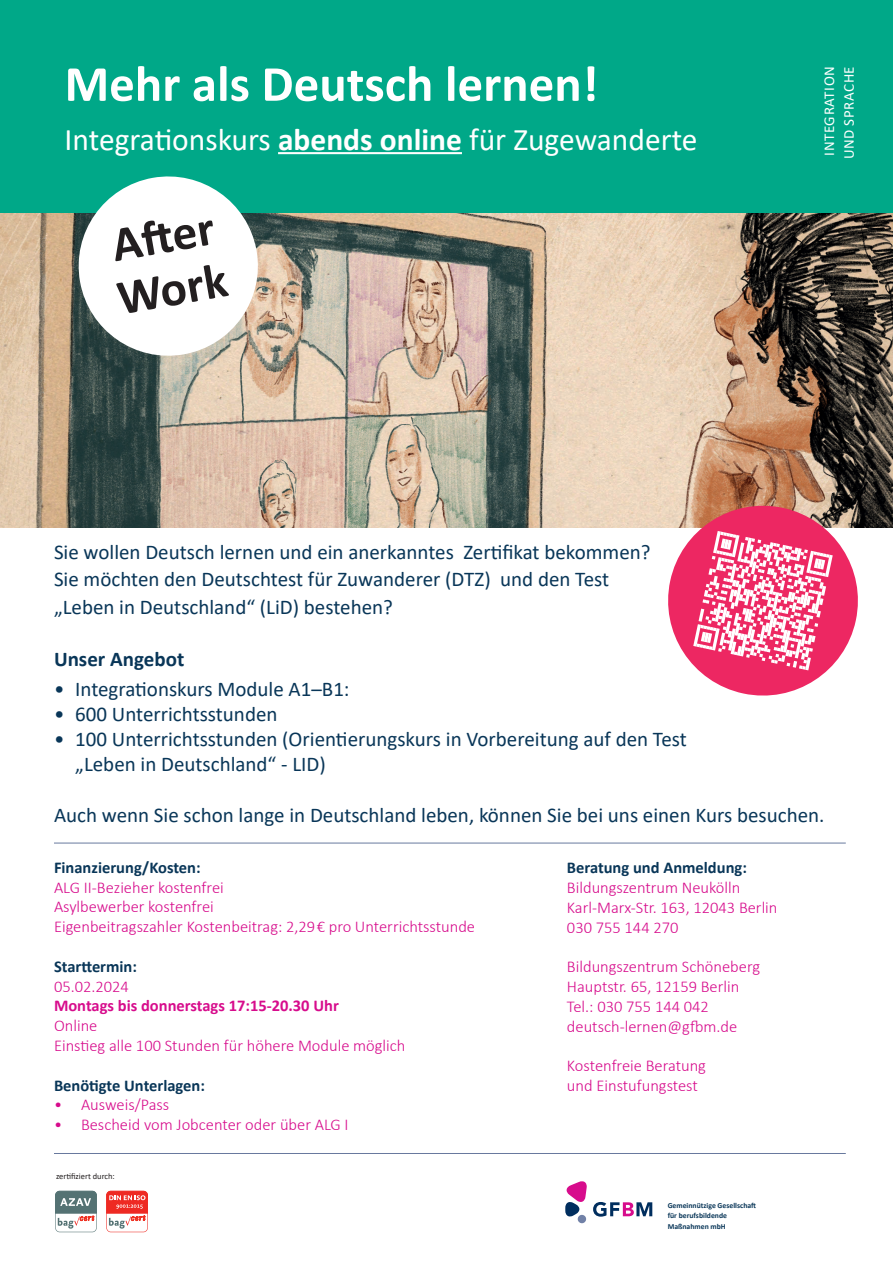
<style>
.page{position:relative;width:893px;height:1263px;background:#fff}
.page>*{position:absolute;margin:0;border:0;box-sizing:border-box;transform-origin:0 0}
.t1{font:700 51px "Calibri";color:#fff}
.t2{font:700 49.5px/53.4px "Calibri";color:#231f20}
.t3{font:31.5px "Calibri";color:#fff}
.t4{font:21px/27.3px "Calibri";color:#093658}
.t5{font:700 21px "Calibri";color:#093658}
.t6{font:300 16.5px/19.8px "Calibri";color:#d70c8c}
.t7{font:700 16.5px "Calibri";color:#093658}
.t8{font:700 16.5px "Calibri";color:#d70c8c}
.t9{font:15px/19.5px "Calibri";letter-spacing:.04em;color:#fff}
.t10{font:8.55px "Calibri";color:#231f20}
.t11{font:700 7.65px/10.2px "Calibri";color:#093658}
.s1{font-weight:700}
</style>
<div class="page">
<img style="left:0;top:213px;width:893px;height:314px">
<div style="left:0;top:0;width:893px;height:213px;background:#00a888"></div>
<hr style="left:278px;top:152px;width:184px;height:2px;background:#fff">
<svg style="left:71px;top:176px;width:194px;height:187px"></svg>
<svg style="left:659px;top:497px;width:208px;height:199px"></svg>
<svg style="left:55px;top:1191px;width:42px;height:41px"></svg>
<svg style="left:106px;top:1191px;width:42px;height:41px"></svg>
<svg style="left:593px;top:1202px;width:59px;height:14px"></svg>
<svg style="left:565px;top:1181px;width:22px;height:36px"></svg>
<div style="left:577px;top:1214px;width:9px;height:9px;background:#7181a7;border-radius:50%"></div>
<hr style="left:54px;top:1153px;width:792px;height:1px;background:#68799e">
<hr style="left:54px;top:843px;width:792px;height:1px;background:#68799e">
<h1 class="t1" style="left:65px;top:48px;width:535px">Mehr als Deutsch lernen!</h1>
<h3 class="t3" style="left:65px;top:117px;width:634px">Integrationskurs <span class="s1">abends online</span> für Zugewanderte</h3>
<h2 class="t2" style="left:104px;top:219px;width:112px;rotate:-10deg">Aft er<br>Work</h2>
<p class="t9" style="left:819px;top:159px;width:95px;rotate:-90deg">INTEGRATION<br>UND SPRACHE</p>
<p class="t4" style="left:54px;top:538px;width:598px">Sie wollen Deutsch lernen und ein anerkanntes Zertifikat bekommen?<br>Sie möchten den Deutschtest für Zuwanderer (DTZ) und den Test „Leben in Deutschland“ (LiD) bestehen?</p>
<p class="t5" style="left:54px;top:644px;width:132px">Unser Angebot</p>
<p class="t4" style="left:54px;top:674px;width:297px">• Integrationskurs Module A1–B1:</p>
<p class="t4" style="left:54px;top:700px;width:225px">• 600 Unterrichtsstunden</p>
<p class="t4" style="left:75px;top:726px;width:613px;line-height:25.2px;text-indent:-21px">• 100 Unterrichtsstunden (Orientierungskurs in Vorbereitung auf den Test „Leben in Deutschland“ - LID)</p>
<p class="t4" style="left:54px;top:800px;width:772px">Auch wenn Sie schon lange in Deutschland leben, können Sie bei uns einen Kurs besuchen.</p>
<p class="t7" style="left:54px;top:856px;width:148px">Finanzierung/Kosten:</p>
<p class="t6" style="left:54px;top:877px;width:423px">ALG II-Bezieher kostenfrei<br>Asylbewerber kostenfrei<br>Eigenbeitragszahler Kostenbeitrag: 2,29 € pro Unterrichtsstunde</p>
<p class="t7" style="left:54px;top:955px;width:85px">Starttermin:</p>
<p class="t6" style="left:54px;top:976px;width:77px">05.02.2024</p>
<p class="t8" style="left:54px;top:994px;width:286px">Montags bis donnerstags 17:15-20.30 Uhr</p>
<p class="t6" style="left:54px;top:1016px;width:353px">Online<br>Einstieg alle 100 Stunden für höhere Module möglich</p>
<p class="t7" style="left:54px;top:1073px;width:152px">Benötigte Unterlagen:</p>
<p class="t6" style="left:54px;top:1095px;width:117px">• Ausweis/Pass</p>
<p class="t6" style="left:54px;top:1115px;width:296px">• Bescheid vom Jobcenter oder über ALG I</p>
<p class="t7" style="left:567px;top:856px;width:181px">Beratung und Anmeldung:</p>
<p class="t6" style="left:567px;top:877px;width:212px">Bildungszentrum Neukölln<br>Karl-Marx-Str. 163, 12043 Berlin<br>030 755 144 270</p>
<p class="t6" style="left:567px;top:957px;width:195px">Bildungszentrum Schöneberg<br>Hauptstr. 65, 12159 Berlin<br>Tel.: 030 755 144 042 deutsch-lernen@gfbm.de</p>
<p class="t6" style="left:567px;top:1056px;width:141px">Kostenfreie Beratung und Einstufungstest</p>
<p class="t10" style="left:56px;top:1170px;width:60px">zertifiziert durch:</p>
<p class="t11" style="left:668px;top:1200px;width:90px">Gemeinnützige Gesellschaft für berufsbildende<br>Maßnahmen mbH</p>
</div>
